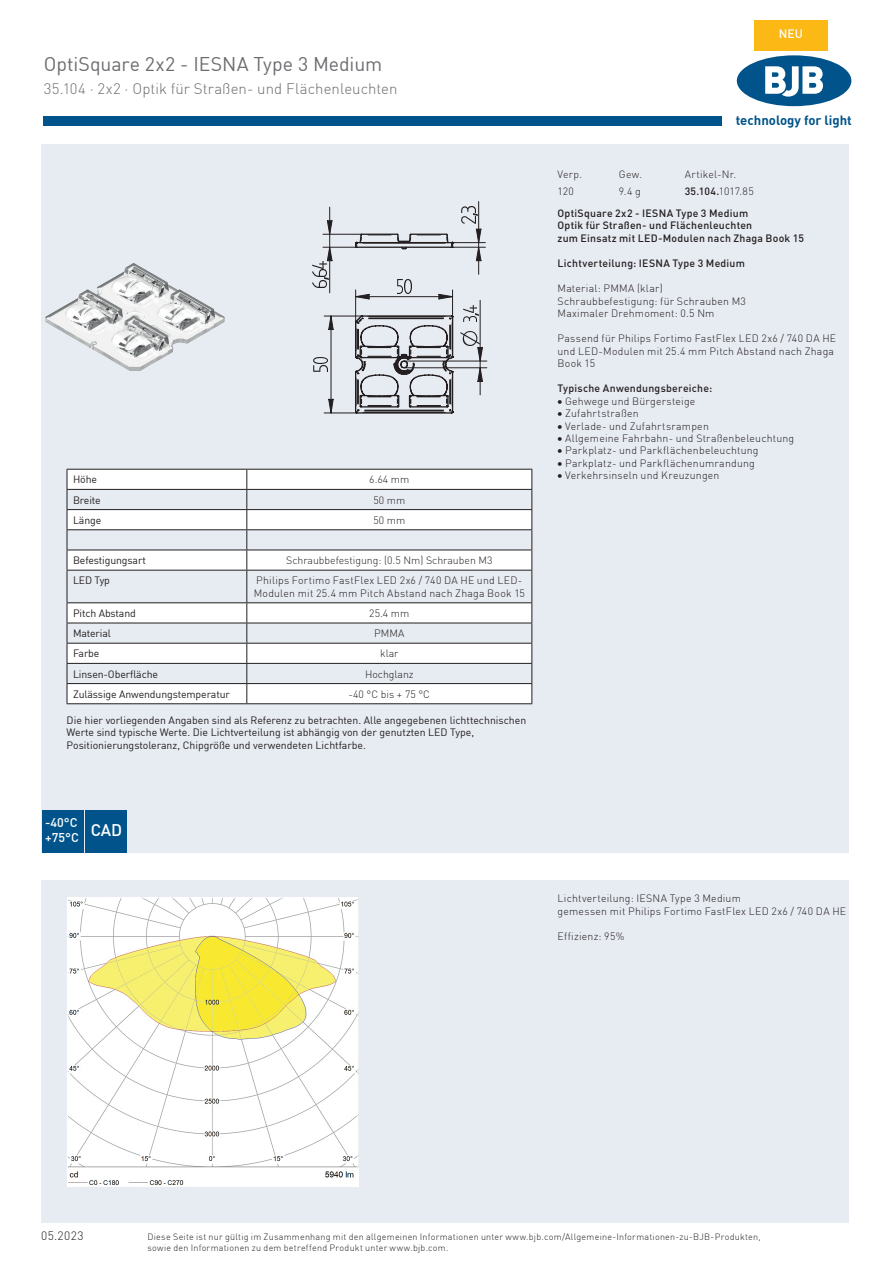
<style>
.page{position:relative;width:893px;height:1263px;background:#fff}
.page>*{position:absolute;margin:0;border:0;box-sizing:border-box;transform-origin:0 0}
.t1{font:19.5px "DIN";letter-spacing:-.005em;color:#6c6d70}
.t2{font:500 16.5px "DIN";color:#fff}
.t3{font:300 15px "DIN";letter-spacing:.005em;color:#6c6d70}
.t4{font:700 13.2px "DIN";color:#01548b}
.t5{font:500 12.45px "DIN";color:#fff}
.t6{font:300 12px "DIN";letter-spacing:.035em;color:#231f20}
.t7{font:500 12px "DIN";color:#fff}
.t8{font:300 10.5px/12.5px "DIN";letter-spacing:.02em;color:#231f20}
.t9{font:10.5px "DIN";color:#231f20}
.t10{font:500 10.5px "DIN";letter-spacing:.025em;color:#231f20}
.t11{font:300 10.5px "DINOT";color:#231f20}
.t12{font:500 10.5px "DINOT";color:#231f20}
.t13{font:300 10.5px "DINOT";letter-spacing:.02em;color:#231f20}
.t14{font:300 10.5px "DIN";color:#231f20}
.t15{font:300 9px/10.9px "DIN";letter-spacing:.025em;color:#231f20}
.s1{font-family:"DINOT"}
.s2{font-weight:300}
</style>
<div class="page">
<div style="left:737px;top:55px;width:114px;height:51px;background:#01548b;border-radius:50%"></div>
<svg style="left:765px;top:66px;width:58px;height:31px"></svg>
<div style="left:44px;top:116px;width:678px;height:9px;background:#01548b"></div>
<div style="left:754px;top:20px;width:73px;height:30px;background:#fcb814"></div>
<div style="left:41px;top:145px;width:808px;height:708px;background:#e7ebf2"></div>
<div style="left:41px;top:880px;width:808px;height:343px;background:#e7ebf2"></div>
<svg style="left:354px;top:314px;width:100px;height:100px"></svg>
<svg style="left:355px;top:233px;width:99px;height:17px"></svg>
<hr style="left:404px;top:361px;width:83px;height:1px;background:#231f20">
<hr style="left:404px;top:367px;width:83px;height:1px;background:#231f20">
<img style="left:461px;top:332px;width:18px;height:13px">
<img style="left:463px;top:316px;width:14px;height:6px">
<img style="left:463px;top:305px;width:14px;height:7px">
<svg style="left:477px;top:347px;width:6px;height:35px"></svg>
<hr style="left:323px;top:234px;width:39px;height:1px;background:#231f20">
<hr style="left:323px;top:247px;width:34px;height:1px;background:#231f20">
<hr style="left:480px;top:300px;width:1px;height:95px;background:#231f20">
<svg style="left:313px;top:246px;width:20px;height:41px"></svg>
<svg style="left:327px;top:220px;width:6px;height:15px"></svg>
<hr style="left:452px;top:242px;width:33px;height:1px;background:#231f20">
<hr style="left:451px;top:247px;width:34px;height:1px;background:#231f20">
<hr style="left:329px;top:207px;width:1px;height:86px;background:#231f20">
<svg style="left:462px;top:207px;width:20px;height:54px"></svg>
<hr style="left:324px;top:316px;width:38px;height:1px;background:#231f20">
<hr style="left:324px;top:413px;width:33px;height:1px;background:#231f20">
<hr style="left:478px;top:202px;width:1px;height:72px;background:#231f20">
<img style="left:314px;top:366px;width:14px;height:5px">
<img style="left:314px;top:357px;width:14px;height:7px">
<svg style="left:328px;top:399px;width:6px;height:15px"></svg>
<svg style="left:328px;top:315px;width:6px;height:15px"></svg>
<hr style="left:452px;top:290px;width:1px;height:65px;background:#231f20">
<hr style="left:355px;top:290px;width:1px;height:65px;background:#231f20">
<hr style="left:331px;top:316px;width:1px;height:97px;background:#231f20">
<svg style="left:397px;top:280px;width:14px;height:13px"></svg>
<svg style="left:355px;top:294px;width:15px;height:6px"></svg>
<svg style="left:438px;top:294px;width:15px;height:6px"></svg>
<hr style="left:356px;top:296px;width:97px;height:1px;background:#231f20">
<img style="left:45px;top:263px;width:180px;height:108px">
<svg style="left:68px;top:470px;width:463px;height:233px"></svg>
<hr style="left:67px;top:469px;width:180px;height:1px;background:#231f20">
<hr style="left:247px;top:469px;width:285px;height:1px;background:#231f20">
<hr style="left:67px;top:489px;width:180px;height:1px;background:#231f20">
<hr style="left:247px;top:489px;width:285px;height:1px;background:#231f20">
<hr style="left:67px;top:509px;width:180px;height:1px;background:#231f20">
<hr style="left:247px;top:509px;width:285px;height:1px;background:#231f20">
<hr style="left:67px;top:529px;width:180px;height:1px;background:#231f20">
<hr style="left:247px;top:529px;width:285px;height:1px;background:#231f20">
<hr style="left:67px;top:550px;width:180px;height:1px;background:#231f20">
<svg style="left:67px;top:470px;width:1px;height:100px"></svg>
<hr style="left:247px;top:550px;width:285px;height:1px;background:#231f20">
<svg style="left:246px;top:470px;width:1px;height:100px"></svg>
<svg style="left:531px;top:470px;width:1px;height:100px"></svg>
<hr style="left:67px;top:570px;width:180px;height:1px;background:#231f20">
<hr style="left:67px;top:570px;width:1px;height:32px;background:#231f20">
<hr style="left:247px;top:570px;width:285px;height:1px;background:#231f20">
<hr style="left:246px;top:570px;width:1px;height:32px;background:#231f20">
<hr style="left:531px;top:570px;width:1px;height:32px;background:#231f20">
<hr style="left:67px;top:602px;width:180px;height:1px;background:#231f20">
<hr style="left:247px;top:602px;width:285px;height:1px;background:#231f20">
<hr style="left:67px;top:623px;width:180px;height:1px;background:#231f20">
<hr style="left:247px;top:623px;width:285px;height:1px;background:#231f20">
<hr style="left:67px;top:643px;width:180px;height:1px;background:#231f20">
<hr style="left:247px;top:643px;width:285px;height:1px;background:#231f20">
<hr style="left:67px;top:663px;width:180px;height:1px;background:#231f20">
<hr style="left:247px;top:663px;width:285px;height:1px;background:#231f20">
<hr style="left:67px;top:683px;width:180px;height:1px;background:#231f20">
<svg style="left:67px;top:603px;width:1px;height:100px"></svg>
<hr style="left:247px;top:683px;width:285px;height:1px;background:#231f20">
<svg style="left:246px;top:603px;width:1px;height:100px"></svg>
<svg style="left:531px;top:603px;width:1px;height:100px"></svg>
<hr style="left:67px;top:703px;width:180px;height:1px;background:#231f20">
<hr style="left:247px;top:703px;width:285px;height:1px;background:#231f20">
<img style="left:69px;top:900px;width:287px;height:284px">
<div style="left:67px;top:898px;width:291px;height:288px;border:1px solid #fff"></div>
<div style="left:86px;top:810px;width:41px;height:43px;background:#01548b"></div>
<div style="left:42px;top:810px;width:42px;height:43px;background:#01548b"></div>
<p class="t1" style="left:44px;top:51px;width:340px">OptiSquare 2x2 - IESNA Type 3 Medium</p>
<p class="t3" style="left:44px;top:79px;width:355px"><span class="s1">35.104 ·</span> 2x2 <span class="s1">·</span> Optik für Straßen- und Flächenleuchten</p>
<p class="t9" style="left:73px;top:473px;width:26px">Höhe</p>
<p class="t11" style="left:369px;top:472px;width:42px">6.64 mm</p>
<p class="t9" style="left:73px;top:493px;width:29px">Breite</p>
<p class="t11" style="left:373px;top:493px;width:33px">50 mm</p>
<p class="t9" style="left:73px;top:513px;width:30px">Länge</p>
<p class="t11" style="left:373px;top:513px;width:33px">50 mm</p>
<p class="t9" style="left:73px;top:554px;width:74px">Befestigungsart</p>
<p class="t11" style="left:286px;top:553px;width:208px">Schraubbefestigung: (0.5 Nm) Schrauben M3</p>
<p class="t9" style="left:73px;top:574px;width:38px">LED Typ</p>
<p class="t8" style="left:254px;top:574px;width:273px">Philips Fortimo FastFlex LED 2x6 / 740 DA HE und LED-<br>Modulen mit 25.4 mm Pitch Abstand nach Zhaga Book 15</p>
<p class="t9" style="left:73px;top:607px;width:64px">Pitch Abstand</p>
<p class="t11" style="left:369px;top:606px;width:42px">25.4 mm</p>
<p class="t9" style="left:73px;top:627px;width:40px">Material</p>
<p class="t8" style="left:374px;top:627px;width:32px">PMMA</p>
<p class="t9" style="left:73px;top:647px;width:28px">Farbe</p>
<p class="t8" style="left:380px;top:647px;width:20px">klar</p>
<p class="t9" style="left:73px;top:667px;width:87px">Linsen-Oberfläche</p>
<p class="t14" style="left:365px;top:667px;width:50px">Hochglanz</p>
<p class="t9" style="left:73px;top:687px;width:158px">Zulässige Anwendungstemperatur</p>
<p class="t8" style="left:349px;top:688px;width:83px">-40 °C bis + 75 °C</p>
<p class="t9" style="left:67px;top:713px;width:461px">Die hier vorliegenden Angaben sind als Referenz zu betrachten. Alle angegebenen lichttechnischen</p>
<p class="t9" style="left:67px;top:726px;width:409px">Werte sind typische Werte. Die Lichtverteilung ist abhängig von der genutzten LED Type,</p>
<p class="t9" style="left:67px;top:738px;width:301px">Positionierungstoleranz, Chipgröße und verwendeten Lichtfarbe.</p>
<p class="t5" style="left:45px;top:814px;width:34px">-40°C</p>
<p class="t5" style="left:45px;top:829px;width:35px">+75°C</p>
<p class="t2" style="left:91px;top:819px;width:33px">CAD</p>
<p class="t7" style="left:779px;top:26px;width:25px">NEU</p>
<p class="t11" style="left:557px;top:167px;width:26px">Verp.</p>
<p class="t11" style="left:557px;top:184px;width:18px">120</p>
<p class="t11" style="left:619px;top:167px;width:25px">Gew.</p>
<p class="t11" style="left:619px;top:184px;width:23px">9.4 g</p>
<p class="t4" style="left:736px;top:111px;width:118px">technology for light</p>
<p class="t13" style="left:685px;top:167px;width:53px">Artikel-Nr.</p>
<p class="t12" style="left:685px;top:184px;width:71px">35.104.<span class="s2">1017.85</span></p>
<p class="t10" style="left:557px;top:206px;width:192px">OptiSquare 2x2 - IESNA Type 3 Medium</p>
<p class="t10" style="left:557px;top:219px;width:196px">Optik für Straßen- und Flächenleuchten</p>
<p class="t10" style="left:557px;top:231px;width:248px">zum Einsatz mit LED-Modulen nach Zhaga Book 15</p>
<p class="t10" style="left:557px;top:256px;width:189px">Lichtverteilung: IESNA Type 3 Medium</p>
<p class="t8" style="left:557px;top:282px;width:107px">Material: PMMA (klar)</p>
<p class="t8" style="left:557px;top:295px;width:190px">Schraubbefestigung: für Schrauben M3</p>
<p class="t8" style="left:557px;top:307px;width:158px">Maximaler Drehmoment: 0.5 Nm</p>
<p class="t8" style="left:557px;top:332px;width:280px">Passend für Philips Fortimo FastFlex LED 2x6 / 740 DA HE und LED-Modulen mit 25.4 mm Pitch Abstand nach Zhaga<br>Book 15</p>
<p class="t10" style="left:557px;top:382px;width:156px">Typische Anwendungsbereiche:</p>
<p class="t8" style="left:557px;top:395px;width:139px">• Gehwege und Bürgersteige</p>
<p class="t8" style="left:557px;top:407px;width:83px">• Zufahrtstraßen</p>
<p class="t8" style="left:557px;top:419px;width:153px">• Verlade- und Zufahrtsrampen</p>
<p class="t8" style="left:557px;top:432px;width:238px">• Allgemeine Fahrbahn- und Straßenbeleuchtung</p>
<p class="t8" style="left:557px;top:444px;width:203px">• Parkplatz- und Parkflächenbeleuchtung</p>
<p class="t8" style="left:557px;top:457px;width:199px">• Parkplatz- und Parkflächenumrandung</p>
<p class="t8" style="left:557px;top:469px;width:163px">• Verkehrsinseln und Kreuzungen</p>
<p class="t8" style="left:557px;top:892px;width:185px">Lichtverteilung: IESNA Type 3 Medium</p>
<p class="t8" style="left:557px;top:905px;width:290px">gemessen mit Philips Fortimo FastFlex LED 2x6 / 740 DA HE</p>
<p class="t8" style="left:557px;top:930px;width:68px">Effizienz: 95%</p>
<p class="t6" style="left:41px;top:1229px;width:44px">05.2023</p>
<p class="t15" style="left:147px;top:1231px;width:615px">Diese Seite ist nur gültig im Zusammenhang mit den allgemeinen Informationen unter www.bjb.com/Allgemeine-Informationen-zu-BJB-Produkten, sowie den Informationen zu dem betreffend Produkt unter www.bjb.com.</p>
</div>
